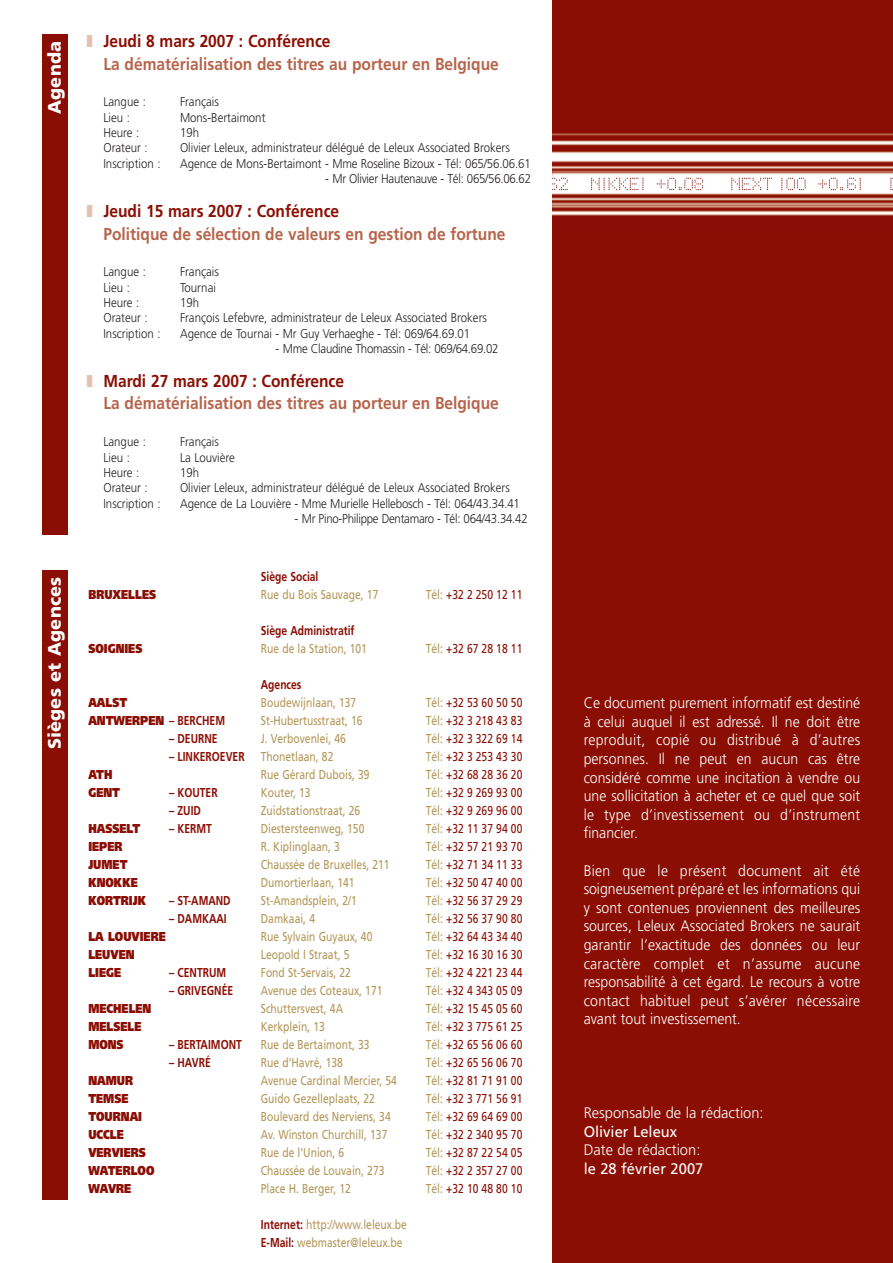
<style>
.page{position:relative;width:893px;height:1263px;background:#fff}
.page>*{position:absolute;margin:0;border:0;box-sizing:border-box;transform-origin:0 0}
.t1{font:900 18px "Frutiger";letter-spacing:.01em;color:#fff}
.t2{font:700 17.25px/22.5px "Frutiger";color:#b6654c;scale:.9 1}
.t3{font:300 15.3px/18.6px "Frutiger";color:#fff;text-align:justify;scale:.92 1}
.t4{font:300 15.3px "Frutiger";color:#fff;scale:.96 1}
.t5{font:15.3px "Frutiger";color:#fff;scale:.96 1}
.t6{font:12.9px/18px "Frutiger";color:#b49759;scale:.8 1}
.t7{font:12.9px/18px "Frutiger";color:#8b0e04;text-align:justify;scale:.8 1}
.t8{font:900 12.9px/18px "Frutiger";color:#8b0e04;scale:.8 1}
.t9{font:700 12.9px "Frutiger";color:#8b0e04;scale:.8 1}
.t10{font:300 12.75px "Frutiger";color:#231f20;scale:.9 1}
.t11{font:300 12.75px "Frutiger";letter-spacing:-.02em;color:#231f20;scale:.9 1}
.s1{color:#e4c0b1}
.s2{color:#8b0e04}
.s3{font-weight:700}
.s4{font-weight:700;color:#8b0e04}
.s5{color:#b49759}
</style>
<div class="page">
<div style="left:553px;top:0;width:339px;height:1263px;background:#8b0e04"></div>
<img style="left:553px;top:133px;width:339px;height:83px">
<svg style="left:731px;top:178px;width:40px;height:12px"></svg>
<svg style="left:781px;top:178px;width:24px;height:12px"></svg>
<svg style="left:818px;top:178px;width:42px;height:12px"></svg>
<svg style="left:890px;top:178px;width:3px;height:12px"></svg>
<svg style="left:553px;top:178px;width:14px;height:12px"></svg>
<svg style="left:591px;top:178px;width:52px;height:12px"></svg>
<svg style="left:656px;top:178px;width:47px;height:12px"></svg>
<div style="left:42px;top:34px;width:26px;height:1165px;background:#8b0e04"></div>
<div style="left:35px;top:536px;width:63px;height:34px;background:#fff"></div>
<h1 class="t1" style="left:47px;top:114px;width:75px;rotate:-90deg">Agenda</h1>
<h1 class="t1" style="left:47px;top:749px;width:174px;rotate:-90deg">Sièges et Agences</h1>
<h2 class="t2" style="left:103px;top:31px;width:441px;text-indent:-17px"><span class="s1">❚</span> <span class="s2">Jeudi 8 mars 2007 : Conférence<br></span>La dématérialisation des titres au porteur en Belgique</h2>
<p class="t10" style="left:103px;top:96px;width:49px">Langue :</p>
<p class="t10" style="left:180px;top:96px;width:45px">Français</p>
<p class="t10" style="left:103px;top:112px;width:31px">Lieu :</p>
<p class="t10" style="left:180px;top:112px;width:96px">Mons-Bertaimont</p>
<p class="t10" style="left:103px;top:128px;width:41px">Heure :</p>
<p class="t10" style="left:180px;top:128px;width:23px">19h</p>
<p class="t10" style="left:103px;top:143px;width:51px">Orateur :</p>
<p class="t10" style="left:180px;top:143px;width:368px">Olivier Leleux, administrateur délégué de Leleux Associated Brokers</p>
<p class="t10" style="left:103px;top:158px;width:65px">Inscription :</p>
<p class="t10" style="left:180px;top:158px;width:391px">Agence de Mons-Bertaimont - Mme Roseline Bizoux - Tél: 065/56.06.61</p>
<p class="t11" style="left:325px;top:173px;width:230px">- Mr Olivier Hautenauve - Tél: 065/56.06.62</p>
<h2 class="t2" style="left:103px;top:201px;width:448px;text-indent:-17px"><span class="s1">❚</span> <span class="s2">Jeudi 15 mars 2007 : Conférence<br></span>Politique de sélection de valeurs en gestion de fortune</h2>
<p class="t10" style="left:103px;top:266px;width:49px">Langue :</p>
<p class="t10" style="left:180px;top:266px;width:45px">Français</p>
<p class="t10" style="left:103px;top:282px;width:31px">Lieu :</p>
<p class="t10" style="left:180px;top:282px;width:41px">Tournai</p>
<p class="t10" style="left:103px;top:297px;width:41px">Heure :</p>
<p class="t10" style="left:180px;top:297px;width:23px">19h</p>
<p class="t10" style="left:103px;top:313px;width:51px">Orateur :</p>
<p class="t10" style="left:180px;top:313px;width:342px">François Lefebvre, administrateur de Leleux Associated Brokers</p>
<p class="t10" style="left:103px;top:328px;width:65px">Inscription :</p>
<p class="t10" style="left:180px;top:328px;width:324px">Agence de Tournai - Mr Guy Verhaeghe - Tél: 069/64.69.01</p>
<p class="t11" style="left:275px;top:343px;width:249px">- Mme Claudine Thomassin - Tél: 069/64.69.02</p>
<h2 class="t2" style="left:103px;top:371px;width:441px;text-indent:-17px"><span class="s1">❚</span> <span class="s2">Mardi 27 mars 2007 : Conférence<br></span>La dématérialisation des titres au porteur en Belgique</h2>
<p class="t10" style="left:103px;top:436px;width:49px">Langue :</p>
<p class="t10" style="left:180px;top:436px;width:45px">Français</p>
<p class="t10" style="left:103px;top:452px;width:31px">Lieu :</p>
<p class="t10" style="left:180px;top:452px;width:63px">La Louvière</p>
<p class="t10" style="left:103px;top:467px;width:41px">Heure :</p>
<p class="t10" style="left:180px;top:467px;width:23px">19h</p>
<p class="t10" style="left:103px;top:483px;width:51px">Orateur :</p>
<p class="t10" style="left:180px;top:483px;width:368px">Olivier Leleux, administrateur délégué de Leleux Associated Brokers</p>
<p class="t10" style="left:103px;top:498px;width:65px">Inscription :</p>
<p class="t10" style="left:180px;top:498px;width:379px">Agence de La Louvière - Mme Murielle Hellebosch - Tél: 064/43.34.41</p>
<p class="t11" style="left:294px;top:513px;width:261px">- Mr Pino-Philippe Dentamaro - Tél: 064/43.34.42</p>
<p class="t8" style="left:88px;top:586px;width:86px">BRUXELLES</p>
<p class="t8" style="left:88px;top:640px;width:69px">SOIGNIES</p>
<p class="t8" style="left:88px;top:694px;width:172px">AALST<br>ANTWERPEN <span class="s3">– BERCHEM</span></p>
<p class="t9" style="left:169px;top:733px;width:62px">– DEURNE</p>
<p class="t9" style="left:169px;top:751px;width:96px">– LINKEROEVER</p>
<p class="t8" style="left:88px;top:766px;width:41px">ATH<br>GENT</p>
<p class="t9" style="left:169px;top:787px;width:62px">– KOUTER</p>
<p class="t9" style="left:169px;top:805px;width:41px">– ZUID</p>
<p class="t8" style="left:88px;top:820px;width:66px">HASSELT</p>
<p class="t9" style="left:169px;top:823px;width:55px">– KERMT</p>
<p class="t8" style="left:88px;top:838px;width:74px">IEPER<br>JUMET<br>KNOKKE<br>KORTRIJK</p>
<p class="t9" style="left:169px;top:895px;width:78px">– ST-AMAND</p>
<p class="t9" style="left:169px;top:913px;width:74px">– DAMKAAI</p>
<p class="t8" style="left:88px;top:928px;width:98px">LA LOUVIERE<br>LEUVEN<br>LIEGE</p>
<p class="t9" style="left:169px;top:967px;width:73px">– CENTRUM</p>
<p class="t9" style="left:169px;top:985px;width:81px">– GRIVEGNÉE</p>
<p class="t8" style="left:88px;top:1000px;width:80px">MECHELEN<br>MELSELE<br>MONS</p>
<p class="t8" style="left:88px;top:1072px;width:84px">NAMUR<br>TEMSE<br>TOURNAI<br>UCCLE<br>VERVIERS<br>WATERLOO<br>WAVRE</p>
<p class="t9" style="left:169px;top:1039px;width:92px">– BERTAIMONT</p>
<p class="t9" style="left:169px;top:1057px;width:54px">– HAVRÉ</p>
<p class="t9" style="left:261px;top:571px;width:74px">Siège Social</p>
<p class="t6" style="left:261px;top:586px;width:148px">Rue du Bois Sauvage, 17</p>
<p class="t9" style="left:261px;top:625px;width:119px">Siège Administratif</p>
<p class="t6" style="left:261px;top:640px;width:134px">Rue de la Station, 101</p>
<p class="t9" style="left:261px;top:679px;width:52px">Agences</p>
<p class="t6" style="left:261px;top:694px;width:172px">Boudewijnlaan, 137<br>St-Hubertusstraat, 16<br>J. Verbovenlei, 46<br>Thonetlaan, 82<br>Rue Gérard Dubois, 39<br>Kouter, 13<br>Zuidstationstraat, 26<br>Diestersteenweg, 150<br>R. Kiplinglaan, 3<br>Chaussée de Bruxelles, 211<br>Dumortierlaan, 141<br>St-Amandsplein, 2/1<br>Damkaai, 4<br>Rue Sylvain Guyaux, 40<br>Leopold I Straat, 5<br>Fond St-Servais, 22<br>Avenue des Coteaux, 171<br>Schuttersvest, 4A<br>Kerkplein, 13<br>Rue de Bertaimont, 33<br>Rue d'Havré, 138<br>Avenue Cardinal Mercier, 54<br>Guido Gezelleplaats, 22<br>Boulevard des Nerviens, 34<br>Av. Winston Churchill, 137<br>Rue de l'Union, 6<br>Chaussée de Louvain, 273<br>Place H. Berger, 12</p>
<p class="t6" style="left:261px;top:1216px;width:184px"><span class="s4">Internet:</span> http://www.leleux.be<br><span class="s4">E-Mail:</span> webmaster@leleux.be</p>
<p class="t7" style="left:426px;top:586px;width:122px"><span class="s5">Tél:</span> +32 2 250 12 11</p>
<p class="t7" style="left:426px;top:640px;width:122px"><span class="s5">Tél:</span> +32 67 28 18 11</p>
<p class="t7" style="left:426px;top:694px;width:122px"><span class="s5">Tél:</span> +32 53 60 50 50<br><span class="s5">Tél:</span> +32 3 218 43 83<br><span class="s5">Tél:</span> +32 3 322 69 14<br><span class="s5">Tél:</span> +32 3 253 43 30<br><span class="s5">Tél:</span> +32 68 28 36 20<br><span class="s5">Tél:</span> +32 9 269 93 00<br><span class="s5">Tél:</span> +32 9 269 96 00<br><span class="s5">Tél:</span> +32 11 37 94 00<br><span class="s5">Tél:</span> +32 57 21 93 70<br><span class="s5">Tél:</span> +32 71 34 11 33<br><span class="s5">Tél:</span> +32 50 47 40 00<br><span class="s5">Tél:</span> +32 56 37 29 29<br><span class="s5">Tél:</span> +32 56 37 90 80<br><span class="s5">Tél:</span> +32 64 43 34 40<br><span class="s5">Tél:</span> +32 16 30 16 30<br><span class="s5">Tél:</span> +32 4 221 23 44<br><span class="s5">Tél:</span> +32 4 343 05 09<br><span class="s5">Tél:</span> +32 15 45 05 60<br><span class="s5">Tél:</span> +32 3 775 61 25<br><span class="s5">Tél:</span> +32 65 56 06 60<br><span class="s5">Tél:</span> +32 65 56 06 70<br><span class="s5">Tél:</span> +32 81 71 91 00<br><span class="s5">Tél:</span> +32 3 771 56 91<br><span class="s5">Tél:</span> +32 69 64 69 00<br><span class="s5">Tél:</span> +32 2 340 95 70<br><span class="s5">Tél:</span> +32 87 22 54 05<br><span class="s5">Tél:</span> +32 2 357 27 00<br><span class="s5">Tél:</span> +32 10 48 80 10</p>
<p class="t3" style="left:583px;top:695px;width:302px">Ce document purement informatif est destiné à celui auquel il est adressé. Il ne doit être reproduit, copié ou distribué à d’autres personnes. Il ne peut en aucun cas être considéré comme une incitation à vendre ou une sollicitation à acheter et ce quel que soit le type d’investissement ou d’instrument financier.</p>
<p class="t3" style="left:583px;top:862px;width:302px">Bien que le présent document ait été soigneusement préparé et les informations qui y sont contenues proviennent des meilleures sources, Leleux Associated Brokers ne saurait garantir l’exactitude des données ou leur caractère complet et n’assume aucune responsabilité à cet égard. Le recours à votre contact habituel peut s’avérer nécessaire avant tout investissement.</p>
<p class="t4" style="left:583px;top:1106px;width:189px">Responsable de la rédaction:</p>
<p class="t5" style="left:583px;top:1125px;width:99px">Olivier Leleux</p>
<p class="t4" style="left:583px;top:1144px;width:123px">Date de rédaction:</p>
<p class="t5" style="left:583px;top:1162px;width:126px">le 28 février 2007</p>
</div>
